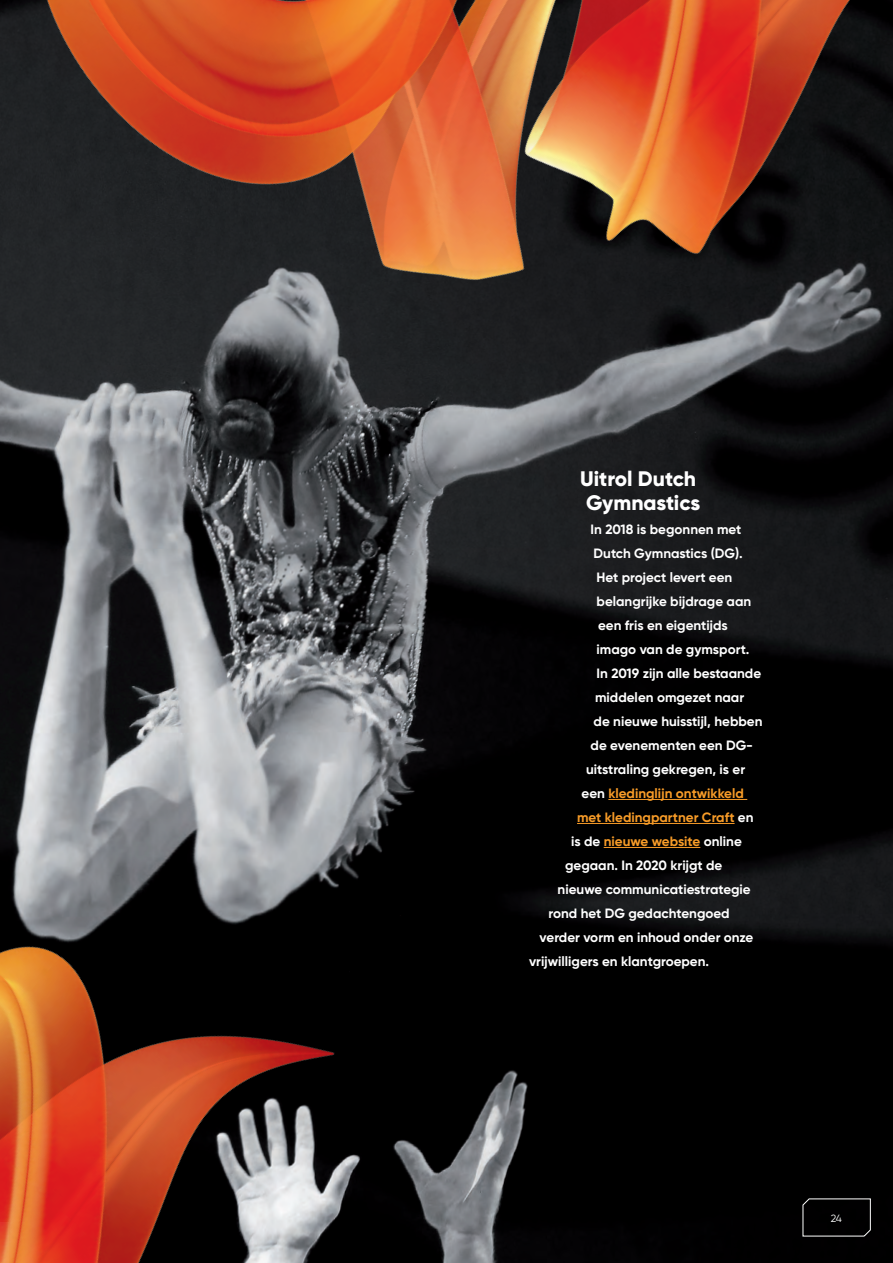
<style>
.page{position:relative;width:893px;height:1263px;background:#fff}
.page>*{position:absolute;margin:0;border:0;box-sizing:border-box;transform-origin:0 0}
.t1{font:800 21px/24px "Gilroy";color:#fff}
.t2{font:700 13.5px "Gilroy";color:#fff}
.t3{font:700 13.5px "Gilroy";color:#f89c28}
.t4{font:10.5px "Gilroy";color:#fff}
.s1{color:#fff}
</style>
<div class="page">
<img style="left:0;top:520px;width:893px;height:743px">
<img style="left:0;top:0;width:893px;height:520px">
<img style="left:0;top:660px;width:475px;height:603px">
<hr style="left:608px;top:799px;width:139px;height:1px;background:#f89c28">
<hr style="left:577px;top:823px;width:158px;height:1px;background:#f89c28">
<hr style="left:604px;top:847px;width:96px;height:1px;background:#f89c28">
<svg style="left:802px;top:1198px;width:69px;height:39px"></svg>
<h1 class="t1" style="left:580px;top:467px;width:122px">Uitrol Dutch<br>Gymnastics</h1>
<p class="t2" style="left:591px;top:521px;width:152px">In 2018 is begonnen met</p>
<p class="t2" style="left:594px;top:545px;width:151px">Dutch Gymnastics (DG).</p>
<p class="t2" style="left:597px;top:569px;width:137px">Het project levert een</p>
<p class="t2" style="left:597px;top:593px;width:156px">belangrijke bijdrage aan</p>
<p class="t2" style="left:598px;top:617px;width:131px">een fris en eigentijds</p>
<p class="t2" style="left:597px;top:641px;width:154px">imago van de gymsport.</p>
<p class="t2" style="left:597px;top:665px;width:166px">In 2019 zijn alle bestaande</p>
<p class="t2" style="left:595px;top:689px;width:151px">middelen omgezet naar</p>
<p class="t2" style="left:594px;top:713px;width:170px">de nieuwe huisstijl, hebben</p>
<p class="t2" style="left:591px;top:737px;width:164px">de evenementen een DG-</p>
<p class="t2" style="left:586px;top:761px;width:161px">uitstraling gekregen, is er</p>
<p class="t3" style="left:582px;top:785px;width:164px"><span class="s1">een</span> kledinglijn ontwikkeld</p>
<p class="t3" style="left:577px;top:809px;width:178px">met kledingpartner Craft <span class="s1">en</span></p>
<p class="t3" style="left:571px;top:833px;width:172px"><span class="s1">is de</span> nieuwe website <span class="s1">online</span></p>
<p class="t2" style="left:565px;top:857px;width:159px">gegaan. In 2020 krijgt de</p>
<p class="t2" style="left:558px;top:881px;width:195px">nieuwe communicatiestrategie</p>
<p class="t2" style="left:549px;top:905px;width:183px">rond het DG gedachtengoed</p>
<p class="t2" style="left:540px;top:929px;width:215px">verder vorm en inhoud onder onze</p>
<p class="t2" style="left:529px;top:953px;width:182px">vrijwilligers en klantgroepen.</p>
<p class="t4" style="left:831px;top:1211px;width:13px">24</p>
</div>
